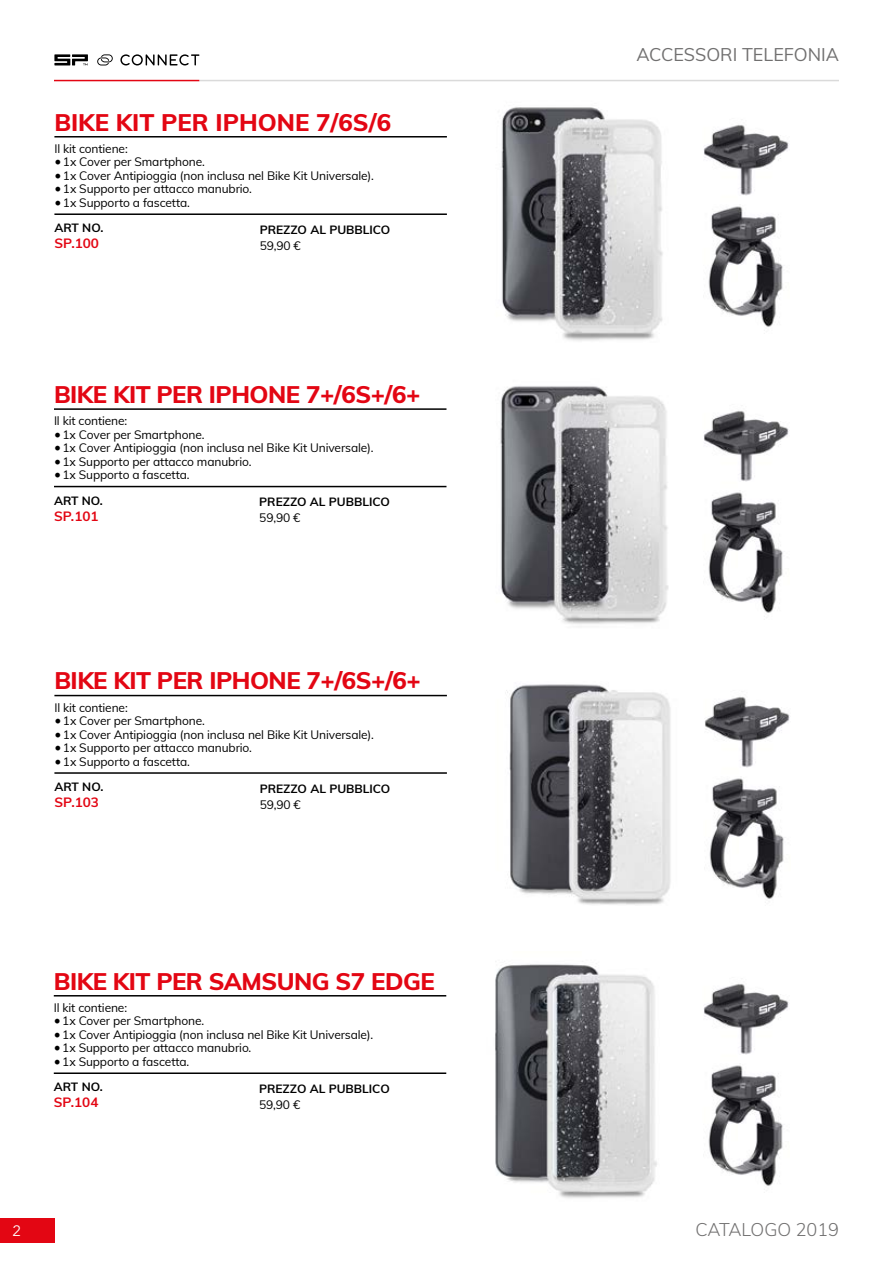
<style>
.page{position:relative;width:893px;height:1263px;background:#fff}
.page>*{position:absolute;margin:0;border:0;box-sizing:border-box;transform-origin:0 0}
.t1{font:800 24px "Muli";letter-spacing:-.02em;color:#e30613}
.t2{font:800 24px "Muli";color:#e30613}
.t3{font:18px "Muli";color:#717070}
.t4{font:300 18px "Muli";color:#717070}
.t5{font:15px "Avenir Next";color:#fff}
.t6{font:700 13.5px "Muli";color:#e30613}
.t7{font:12px/25.3px "Muli";letter-spacing:-.01em;color:#000}
.t8{font:700 12px "Muli";color:#000}
.s1{font-family:"Minion Pro";font-size:18px}
.s2{font-weight:700}
</style>
<div class="page">
<hr style="left:199px;top:80px;width:640px;height:1px;background:#dadada">
<hr style="left:54px;top:80px;width:145px;height:1px;background:#e30613">
<div style="left:0;top:1218px;width:54px;height:25px;background:#e30613"></div>
<svg style="left:120px;top:54px;width:79px;height:11px"></svg>
<svg style="left:54px;top:54px;width:34px;height:11px"></svg>
<svg style="left:97px;top:54px;width:16px;height:11px"></svg>
<hr style="left:54px;top:136px;width:393px;height:2px;background:#000">
<hr style="left:54px;top:213px;width:393px;height:2px;background:#000">
<img style="left:501px;top:107px;width:288px;height:234px">
<hr style="left:54px;top:408px;width:392px;height:2px;background:#000">
<hr style="left:54px;top:486px;width:392px;height:1px;background:#000">
<img style="left:500px;top:386px;width:289px;height:238px">
<hr style="left:54px;top:695px;width:393px;height:1px;background:#000">
<hr style="left:54px;top:772px;width:393px;height:2px;background:#000">
<img style="left:506px;top:684px;width:284px;height:221px">
<hr style="left:54px;top:995px;width:392px;height:1px;background:#000">
<hr style="left:54px;top:1072px;width:392px;height:2px;background:#000">
<img style="left:495px;top:964px;width:294px;height:234px">
<h1 class="t2" style="left:54px;top:104px;width:338px">BIKE KIT PER IPHONE 7/6S/6</h1>
<p class="t7" style="left:54px;top:135px;width:75px">Il kit contiene:</p>
<p class="t7" style="left:54px;top:149px;width:152px"><span class="s1">•</span>1x Cover per Smartphone.</p>
<p class="t7" style="left:54px;top:162px;width:321px"><span class="s1">•</span>1x Cover Antipioggia (non inclusa nel Bike Kit Universale).</p>
<p class="t7" style="left:54px;top:176px;width:199px"><span class="s1">•</span>1x Supporto per attacco manubrio.</p>
<p class="t7" style="left:54px;top:189px;width:137px"><span class="s1">•</span>1x Supporto a fascetta.<br><span class="s2">ART NO.</span></p>
<p class="t6" style="left:54px;top:234px;width:46px">SP.100</p>
<p class="t8" style="left:260px;top:221px;width:132px">PREZZO AL PUBBLICO</p>
<p class="t7" style="left:260px;top:232px;width:43px">59,90 €</p>
<h1 class="t1" style="left:54px;top:377px;width:368px">BIKE KIT PER IPHONE 7+/6S+/6+</h1>
<p class="t7" style="left:54px;top:407px;width:75px">Il kit contiene:</p>
<p class="t7" style="left:54px;top:421px;width:152px"><span class="s1">•</span>1x Cover per Smartphone.</p>
<p class="t7" style="left:54px;top:434px;width:321px"><span class="s1">•</span>1x Cover Antipioggia (non inclusa nel Bike Kit Universale).</p>
<p class="t7" style="left:54px;top:448px;width:199px"><span class="s1">•</span>1x Supporto per attacco manubrio.</p>
<p class="t7" style="left:54px;top:461px;width:137px"><span class="s1">•</span>1x Supporto a fascetta.<br><span class="s2">ART NO.</span></p>
<p class="t6" style="left:54px;top:506px;width:46px">SP.101</p>
<p class="t8" style="left:259px;top:493px;width:132px">PREZZO AL PUBBLICO</p>
<p class="t7" style="left:259px;top:505px;width:43px">59,90 €</p>
<h1 class="t1" style="left:54px;top:663px;width:368px">BIKE KIT PER IPHONE 7+/6S+/6+</h1>
<p class="t7" style="left:54px;top:694px;width:75px">Il kit contiene:</p>
<p class="t7" style="left:54px;top:707px;width:152px"><span class="s1">•</span>1x Cover per Smartphone.</p>
<p class="t7" style="left:54px;top:721px;width:321px"><span class="s1">•</span>1x Cover Antipioggia (non inclusa nel Bike Kit Universale).</p>
<p class="t7" style="left:54px;top:734px;width:199px"><span class="s1">•</span>1x Supporto per attacco manubrio.</p>
<p class="t7" style="left:54px;top:748px;width:137px"><span class="s1">•</span>1x Supporto a fascetta.<br><span class="s2">ART NO.</span></p>
<p class="t6" style="left:54px;top:792px;width:46px">SP.103</p>
<p class="t8" style="left:260px;top:779px;width:132px">PREZZO AL PUBBLICO</p>
<p class="t7" style="left:260px;top:791px;width:43px">59,90 €</p>
<h1 class="t1" style="left:54px;top:963px;width:382px">BIKE KIT PER SAMSUNG S7 EDGE</h1>
<p class="t7" style="left:54px;top:994px;width:75px">Il kit contiene:</p>
<p class="t7" style="left:54px;top:1008px;width:152px"><span class="s1">•</span>1x Cover per Smartphone.</p>
<p class="t7" style="left:54px;top:1021px;width:321px"><span class="s1">•</span>1x Cover Antipioggia (non inclusa nel Bike Kit Universale).</p>
<p class="t7" style="left:54px;top:1035px;width:199px"><span class="s1">•</span>1x Supporto per attacco manubrio.</p>
<p class="t7" style="left:54px;top:1048px;width:137px"><span class="s1">•</span>1x Supporto a fascetta.<br><span class="s2">ART NO.</span></p>
<p class="t6" style="left:54px;top:1093px;width:46px">SP.104</p>
<p class="t8" style="left:259px;top:1079px;width:132px">PREZZO AL PUBBLICO</p>
<p class="t7" style="left:259px;top:1091px;width:43px">59,90 €</p>
<h2 class="t3" style="left:636px;top:41px;width:204px">ACCESSORI TELEFONIA</h2>
<p class="t5" style="left:12px;top:1218px;width:10px">2</p>
<h2 class="t4" style="left:696px;top:1217px;width:145px">CATALOGO 2019</h2>
</div>
